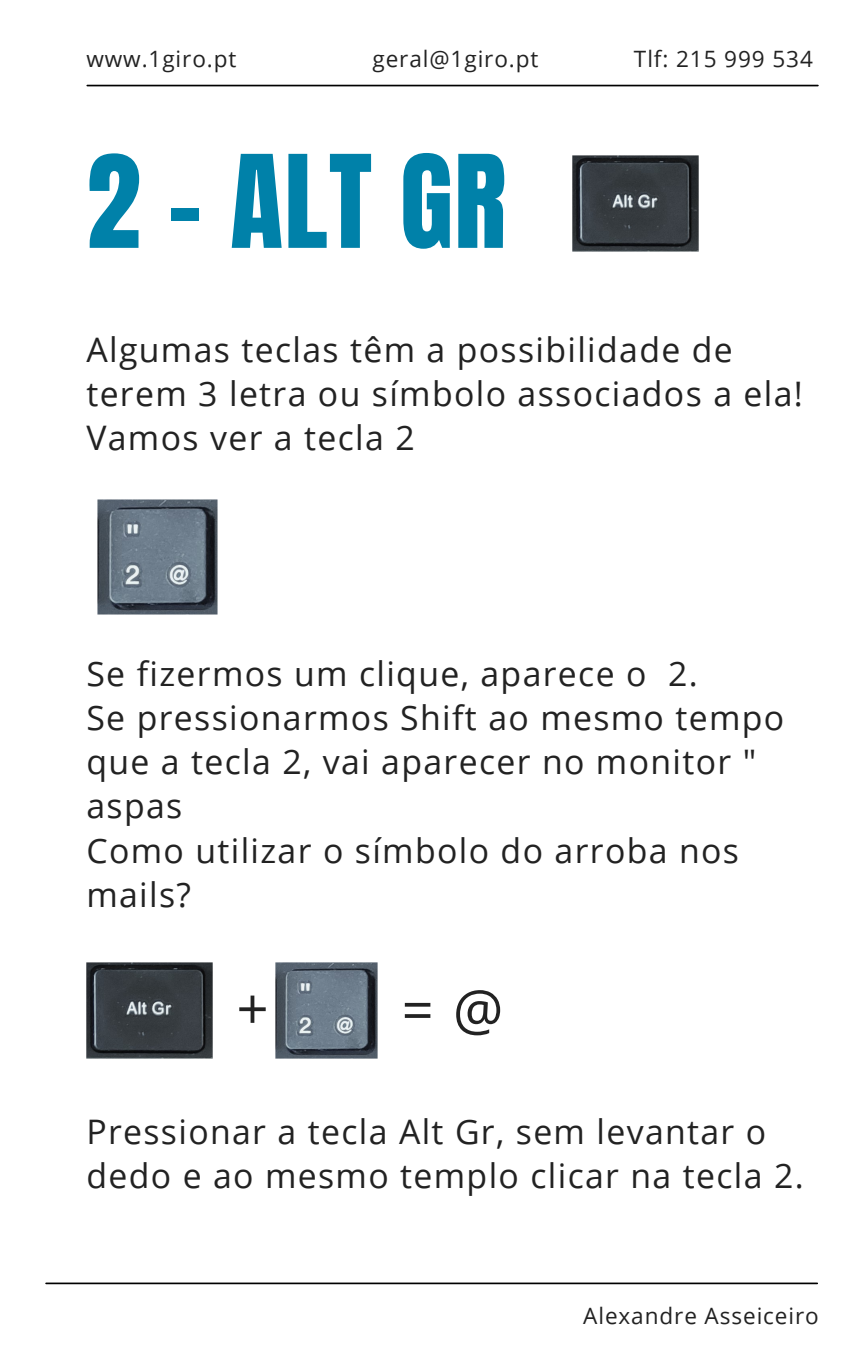
<style>
.page{position:relative;width:864px;height:1350px;background:#fff}
.page>*{position:absolute;margin:0;border:0;box-sizing:border-box;transform-origin:0 0}
.t1{font:109.35px "Anton";color:#0081a9}
.t2{font:56.25px "Open Sans";color:#222}
.t3{font:33.75px/43.9px "Open Sans";letter-spacing:.04em;color:#222}
.t4{font:22.5px "Open Sans";letter-spacing:.04em;color:#222}
</style>
<div class="page">
<hr style="left:87px;top:85px;width:731px;height:1px;background:#000">
<hr style="left:46px;top:1283px;width:771px;height:1px;background:#000">
<img style="left:572px;top:156px;width:127px;height:96px">
<img style="left:98px;top:500px;width:120px;height:115px">
<img style="left:86px;top:962px;width:127px;height:96px">
<img style="left:276px;top:962px;width:101px;height:96px">
<p class="t4" style="left:86px;top:43px;width:152px">www.1giro.pt</p>
<p class="t4" style="left:373px;top:43px;width:167px">geral@1giro.pt</p>
<p class="t4" style="left:634px;top:43px;width:180px">Tlf: 215 999 534</p>
<p class="t1" style="left:86px;top:123px;width:421px">2 - ALT GR</p>
<p class="t3" style="left:86px;top:327px;width:718px">Algumas teclas têm a possibilidade de terem 3 letra ou símbolo associados a ela!<br>Vamos ver a tecla 2</p>
<p class="t3" style="left:86px;top:651px;width:613px">Se fizermos um clique, aparece o 2.</p>
<p class="t3" style="left:86px;top:695px;width:699px">Se pressionarmos Shift ao mesmo tempo que a tecla 2, vai aparecer no monitor " aspas</p>
<p class="t3" style="left:86px;top:828px;width:654px">Como utilizar o símbolo do arroba nos mails?</p>
<p class="t2" style="left:236px;top:969px;width:34px">+</p>
<p class="t2" style="left:402px;top:970px;width:103px">= @</p>
<p class="t3" style="left:86px;top:1109px;width:719px">Pressionar a tecla Alt Gr, sem levantar o dedo e ao mesmo templo clicar na tecla 2.</p>
<p class="t4" style="left:583px;top:1300px;width:237px">Alexandre Asseiceiro</p>
</div>
